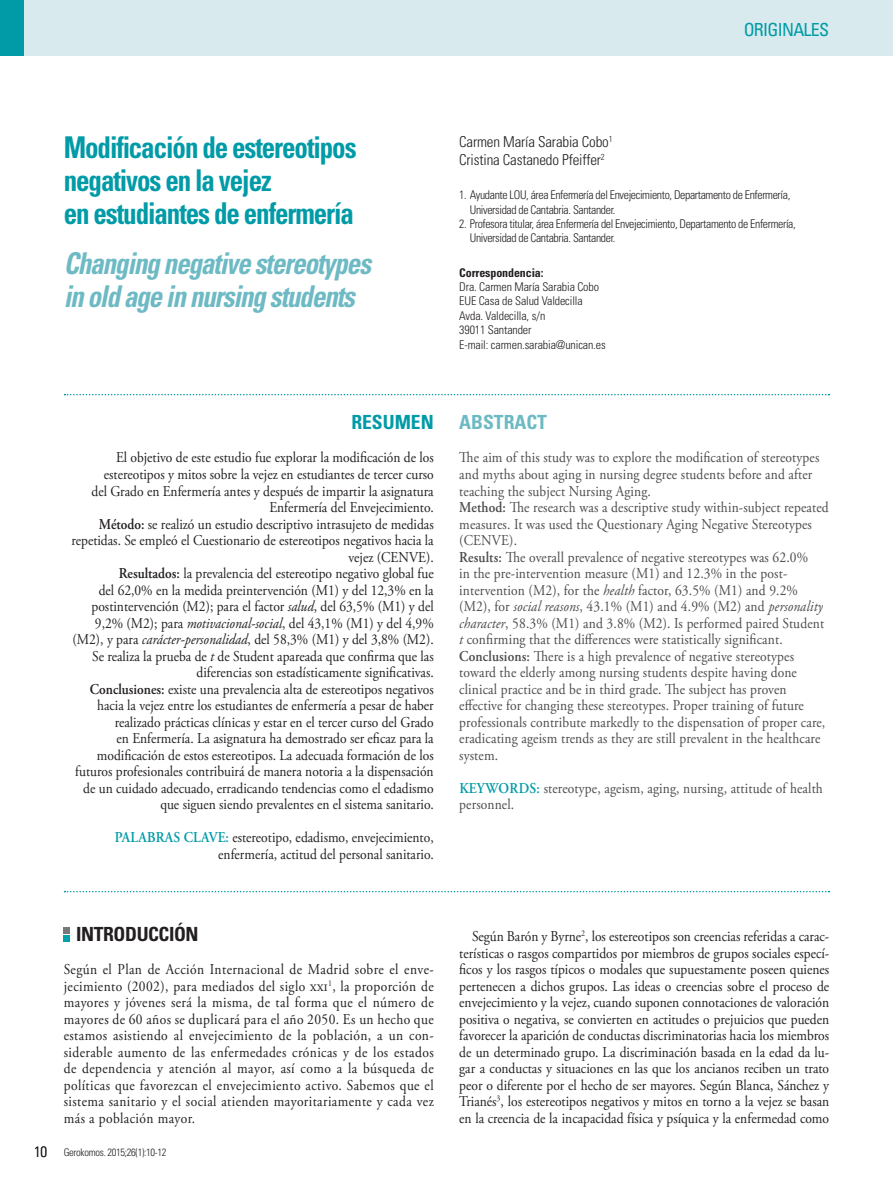
<style>
.page{position:relative;width:893px;height:1191px;background:#fff}
.page>*{position:absolute;margin:0;border:0;box-sizing:border-box;transform-origin:0 0}
.t1{font:700 condensed 30px/33px "Univers LT Std";letter-spacing:-.04em;color:#009ba7;scale:.9 1}
.t2{font:italic 700 condensed 30px/33px "Univers LT Std";letter-spacing:-.04em;color:#6dbac4;scale:.9 1}
.t3{font:700 condensed 19.5px "Univers LT Std";letter-spacing:-.02em;color:#231f20}
.t4{font:700 condensed 19.5px "Univers LT Std";color:#6dbac4}
.t5{font:700 condensed 19.5px "Univers LT Std";color:#009ba7}
.t6{font:condensed 18px "Univers LT Std";letter-spacing:-.04em;color:#009ba7}
.t7{font:15px/16.5px "Adobe Garamond Pro";color:#231f20;text-align:right;scale:.9 1}
.t8{font:15px/16.5px "Adobe Garamond Pro";letter-spacing:.01em;color:#4b4c4d;scale:.9 1}
.t9{font:300 condensed 15px/18px "Univers LT Std";letter-spacing:-.01em;color:#231f20}
.t10{font:300 condensed 12px/14.4px "Univers LT Std";letter-spacing:-.03em;color:#231f20}
.t11{font:300 condensed 12px/14.4px "Univers LT Std";letter-spacing:-.01em;color:#231f20}
.t12{font:700 condensed 12px "Univers LT Std";letter-spacing:-.01em;color:#231f20}
.t13{font:300 condensed 10.5px "Univers LT Std";letter-spacing:-.03em;color:#231f20}
.s1{font-weight:600}
.s2{font-style:italic}
.s3{font-weight:600;color:#009ba7}
.s4{font-size:15px}
</style>
<div class="page">
<div style="left:0;top:0;width:893px;height:55px;background:#d8eaed"></div>
<div style="left:0;top:0;width:24px;height:55px;background:#009ba7"></div>
<svg style="left:65px;top:394px;width:764px;height:1px"></svg>
<svg style="left:65px;top:891px;width:764px;height:1px"></svg>
<svg style="left:64px;top:927px;width:6px;height:14px"></svg>
<p class="t6" style="left:744px;top:18px;width:87px">ORIGINALES</p>
<h1 class="t1" style="left:64px;top:130px;width:327px">Modificación de estereotipos negativos en la vejez<br>en estudiantes de enfermería</h1>
<h1 class="t2" style="left:64px;top:247px;width:343px">Changing negative stereotypes in old age in nursing students</h1>
<p class="t9" style="left:459px;top:133px;width:155px">Carmen María Sarabia Cobo<sup>1<br></sup>Cristina Castanedo Pfeiffer<sup>2</sup></p>
<p class="t10" style="left:470px;top:188px;width:322px;text-indent:-11px">1. Ayudante LOU, área Enfermería del Envejecimiento, Departamento de Enfermería,<br>Universidad de Cantabria. Santander.</p>
<p class="t10" style="left:470px;top:217px;width:327px;text-indent:-11px">2. Profesora titular, área Enfermería del Envejecimiento, Departamento de Enfermería,<br>Universidad de Cantabria. Santander.</p>
<p class="t12" style="left:459px;top:265px;width:86px">Correspondencia:</p>
<p class="t11" style="left:459px;top:279px;width:148px">Dra. Carmen María Sarabia Cobo<br>EUE Casa de Salud Valdecilla<br>Avda. Valdecilla, s/n<br>39011 Santander<br>E-mail: carmen.sarabia@unican.es</p>
<h2 class="t5" style="left:351px;top:410px;width:84px">RESUMEN</h2>
<p class="t7" style="left:71px;top:450px;width:404px">El objetivo de este estudio fue explorar la modificación de los estereotipos y mitos sobre la vejez en estudiantes de tercer curso<br>del Grado en Enfermería antes y después de impartir la asignatura Enfermería del Envejecimiento.<br><span class="s1">Método:</span> se realizó un estudio descriptivo intrasujeto de medidas repetidas. Se empleó el Cuestionario de estereotipos negativos hacia la vejez (CENVE).<br><span class="s1">Resultados:</span> la prevalencia del estereotipo negativo global fue<br>del 62,0% en la medida preintervención (M1) y del 12,3% en la postintervención (M2); para el factor <span class="s2">salud</span>, del 63,5% (M1) y del 9,2% (M2); para <span class="s2">motivacional-social</span>, del 43,1% (M1) y del 4,9% (M2), y para <span class="s2">carácter-personalidad</span>, del 58,3% (M1) y del 3,8% (M2).<br>Se realiza la prueba de <span class="s2">t</span> de Student apareada que confirma que las diferencias son estadísticamente significativas.<br><span class="s1">Conclusiones:</span> existe una prevalencia alta de estereotipos negativos hacia la vejez entre los estudiantes de enfermería a pesar de haber realizado prácticas clínicas y estar en el tercer curso del Grado<br>en Enfermería. La asignatura ha demostrado ser eficaz para la modificación de estos estereotipos. La adecuada formación de los futuros profesionales contribuirá de manera notoria a la dispensación de un cuidado adecuado, erradicando tendencias como el edadismo que siguen siendo prevalentes en el sistema sanitario.</p>
<p class="t7" style="left:115px;top:829px;width:356px"><span class="s3">Palabras clave:</span> estereotipo, edadismo, envejecimiento, enfermería, actitud del personal sanitario.</p>
<h2 class="t3" style="left:76px;top:922px;width:124px">INTRODUCCIÓN</h2>
<p class="t7" style="left:64px;top:961px;width:413px;text-align:justify">Según el Plan de Acción Internacional de Madrid sobre el enve&shy;jecimiento (2002), para mediados del siglo xxi<sup>1</sup>, la proporción de mayores y jóvenes será la misma, de tal forma que el número de mayores de 60 años se duplicará para el año 2050. Es un hecho que estamos asistiendo al envejecimiento de la población, a un con&shy;siderable aumento de las enfermedades crónicas y de los estados de dependencia y atención al mayor, así como a la búsqueda de políticas que favorezcan el envejecimiento activo. Sabemos que el sistema sanitario y el social atienden mayoritariamente y cada vez más a población mayor.</p>
<p class="t13" style="left:34px;top:1145px;width:134px"><span class="s4">10</span> Gerokomos. 2015;26(1):10-12</p>
<h2 class="t4" style="left:459px;top:410px;width:89px">ABSTRACT</h2>
<p class="t8" style="left:459px;top:450px;width:412px">The aim of this study was to explore the modification of stereotypes and myths about aging in nursing degree students before and after teaching the subject Nursing Aging.<br><span class="s1">Method:</span> The research was a descriptive study within-subject repeated measures. It was used the Questionary Aging Negative Stereotypes (CENVE).<br><span class="s1">Results:</span> The overall prevalence of negative stereotypes was 62.0%<br>in the pre-intervention measure (M1) and 12.3% in the post&shy;intervention (M2), for the <span class="s2">health</span> factor, 63.5% (M1) and 9.2% (M2), for <span class="s2">social reasons</span>, 43.1% (M1) and 4.9% (M2) and <span class="s2">personality character</span>, 58.3% (M1) and 3.8% (M2). Is performed paired Student <span class="s2">t</span> confirming that the differences were statistically significant.<br><span class="s1">Conclusions:</span> There is a high prevalence of negative stereotypes toward the elderly among nursing students despite having done clinical practice and be in third grade. The subject has proven effective for changing these stereotypes. Proper training of future professionals contribute markedly to the dispensation of proper care, eradicating ageism trends as they are still prevalent in the healthcare system.</p>
<p class="t8" style="left:459px;top:780px;width:406px"><span class="s3">KEYWORDS:</span> stereotype, ageism, aging, nursing, attitude of health personnel.</p>
<p class="t7" style="left:459px;top:928px;width:413px;text-align:justify;text-indent:13px">Según Barón y Byrne<sup>2</sup>, los estereotipos son creencias referidas a carac&shy;terísticas o rasgos compartidos por miembros de grupos sociales especí&shy;ficos y los rasgos típicos o modales que supuestamente poseen quienes pertenecen a dichos grupos. Las ideas o creencias sobre el proceso de envejecimiento y la vejez, cuando suponen connotaciones de valoración positiva o negativa, se convierten en actitudes o prejuicios que pueden favorecer la aparición de conductas discriminatorias hacia los miembros de un determinado grupo. La discriminación basada en la edad da lu&shy;gar a conductas y situaciones en las que los ancianos reciben un trato peor o diferente por el hecho de ser mayores. Según Blanca, Sánchez y Trianés<sup>3</sup>, los estereotipos negativos y mitos en torno a la vejez se basan en la creencia de la incapacidad física y psíquica y la enfermedad como</p>
</div>
